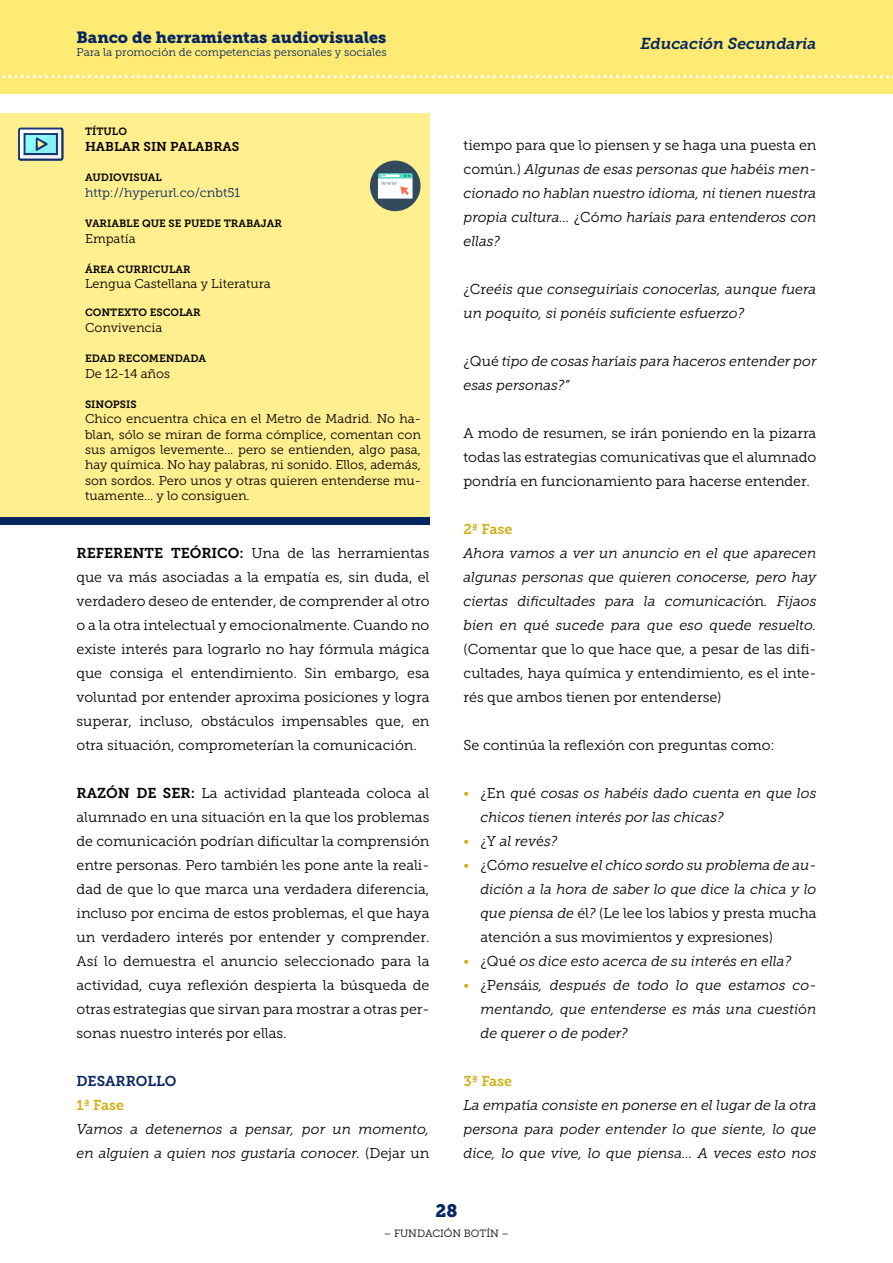
<style>
.page{position:relative;width:893px;height:1263px;background:#fff}
.page>*{position:absolute;margin:0;border:0;box-sizing:border-box;transform-origin:0 0}
.t1{font:18px "Museo Slab 900";color:#052661}
.t2{font:16.2px "Museo Slab 900";color:#052661}
.t3{font:italic 15.75px "Museo Slab 700";color:#052661}
.List_Paragraph{font:italic 14.25px/24px "Museo Slab 300";color:#000;text-align:justify}
.t4{font:14.25px/24px "Museo Slab 300";color:#000;text-align:justify}
.List_Paragraph-2{font:14.25px "Museo Slab 700";color:#d3b019}
.t5{font:14.25px "Museo Slab 700";color:#052661}
.t6{font:12.75px/15.3px "Museo Slab 300";color:#000;text-align:justify}
.t7{font:12.75px "Museo Slab 300";color:#052661}
.t8{font:12.75px "Museo Slab 700";color:#000}
.t9{font:11.25px "Museo Slab 300";color:#052661}
.t10{font:10.5px "Museo Slab 700";color:#000}
.t11{font:10.5px "Museo Slab 300";color:#000}
.s1{font-family:"Museo Slab 700"}
.s2{font-style:normal}
.s3{font-style:normal;color:#d3b019}
</style>
<div class="page">
<div style="left:0;top:0;width:893px;height:94px;background:#ffeb73"></div>
<svg style="left:2px;top:75px;width:891px;height:3px"></svg>
<div style="left:0;top:113px;width:429px;height:411px;background:#ffef8f"></div>
<div style="left:0;top:517px;width:429px;height:7px;background:#052661"></div>
<div style="left:370px;top:161px;width:51px;height:50px;background:#334a5e;border-radius:50%"></div>
<svg style="left:378px;top:173px;width:35px;height:26px"></svg>
<svg style="left:18px;top:128px;width:45px;height:33px"></svg>
<p class="t2" style="left:77px;top:28px;width:311px">Banco de herramientas audiovisuales</p>
<p class="t9" style="left:77px;top:46px;width:312px">Para la promoción de competencias personales y sociales</p>
<p class="t10" style="left:85px;top:126px;width:43px">TÍTULO</p>
<p class="t8" style="left:85px;top:139px;width:156px">HABLAR SIN PALABRAS</p>
<p class="t10" style="left:85px;top:172px;width:78px">AUDIOVISUAL</p>
<p class="t7" style="left:85px;top:185px;width:157px">http://hyperurl.co/cnbt51</p>
<p class="t10" style="left:85px;top:218px;width:198px">VARIABLE QUE SE PUEDE TRABAJAR</p>
<p class="t6" style="left:85px;top:231px;width:52px">Empatía</p>
<p class="t10" style="left:85px;top:264px;width:107px">ÁREA CURRICULAR</p>
<p class="t6" style="left:85px;top:276px;width:187px">Lengua Castellana y Literatura</p>
<p class="t10" style="left:85px;top:307px;width:117px">CONTEXTO ESCOLAR</p>
<p class="t6" style="left:85px;top:320px;width:79px">Convivencia</p>
<p class="t10" style="left:85px;top:353px;width:123px">EDAD RECOMENDADA</p>
<p class="t6" style="left:85px;top:366px;width:87px">De 12-14 años</p>
<p class="t10" style="left:85px;top:399px;width:53px">SINOPSIS</p>
<p class="t6" style="left:85px;top:411px;width:337px">Chico encuentra chica en el Metro de Madrid. No ha&shy;blan, sólo se miran de forma cómplice, comentan con sus amigos levemente… pero se entienden, algo pasa, hay química. No hay palabras, ni sonido. Ellos, además, son sordos. Pero unos y otras quieren entenderse mu&shy;tuamente… y lo consiguen.</p>
<p class="t4" style="left:77px;top:541px;width:354px"><span class="s1">REFERENTE TEÓRICO:</span> Una de las herramientas que va más asociadas a la empatía es, sin duda, el verdadero deseo de entender, de comprender al otro o a la otra intelectual y emocionalmente. Cuando no existe interés para lograrlo no hay fórmula mágica que consiga el entendimiento. Sin embargo, esa voluntad por entender aproxima posiciones y logra superar, incluso, obstáculos impensables que, en otra situación, comprometerían la comunicación.</p>
<p class="t4" style="left:77px;top:781px;width:354px"><span class="s1">RAZÓN DE SER:</span> La actividad planteada coloca al alumnado en una situación en la que los problemas de comunicación podrían dificultar la comprensión entre personas. Pero también les pone ante la reali&shy;dad de que lo que marca una verdadera diferencia, incluso por encima de estos problemas, el que haya un verdadero interés por entender y comprender.<br>Así lo demuestra el anuncio seleccionado para la actividad, cuya reflexión despierta la búsqueda de otras estrategias que sirvan para mostrar a otras per&shy;sonas nuestro interés por ellas.</p>
<p class="t5" style="left:77px;top:1073px;width:102px">DESARROLLO</p>
<p class="List_Paragraph-2" style="left:77px;top:1097px;width:49px">1ª Fase</p>
<p class="List_Paragraph" style="left:77px;top:1117px;width:354px">Vamos a detenernos a pensar, por un momento, en alguien a quien nos gustar<span class="s2">í</span>a conocer. <span class="s2">(Dejar un</span></p>
<p class="t3" style="left:640px;top:34px;width:177px">Educación Secundaria</p>
<p class="List_Paragraph" style="left:463px;top:133px;width:354px"><span class="s2">tiempo para que lo piensen y se haga una puesta en común.)</span> Algunas de esas personas que hab<span class="s2">éi</span>s men&shy;cionado no hablan nuestro idioma, ni tienen nuestra propia cultura… <span class="s2">¿Có</span>mo har<span class="s2">í</span>ais para entenderos con ellas?</p>
<p class="List_Paragraph" style="left:463px;top:277px;width:354px"><span class="s2">¿Cr</span>eéis que conseguir<span class="s2">í</span>ais conocerlas, aunque fuera un poquito, si pon<span class="s2">é</span>is suficiente esfuerzo?</p>
<p class="List_Paragraph" style="left:463px;top:349px;width:354px"><span class="s2">¿Qué</span> tipo de cosas har<span class="s2">í</span>ais para haceros entender por esas personas?”</p>
<p class="t4" style="left:463px;top:421px;width:354px">A modo de resumen, se irán poniendo en la pizarra todas las estrategias comunicativas que el alumnado pondría en funcionamiento para hacerse entender.</p>
<p class="List_Paragraph-2" style="left:463px;top:521px;width:50px">2ª Fase</p>
<p class="List_Paragraph" style="left:463px;top:541px;width:354px">Ahora vamos a ver un anuncio en el que aparecen algunas personas que quieren conocerse, pero hay ciertas dificultades para la comunicaci<span class="s2">ón</span>. Fijaos bien en qu<span class="s2">é</span> sucede para que eso quede resuelto. <span class="s2">(Comentar que lo que hace que, a pesar de las difi&shy;cultades, haya química y entendimiento, es el inte&shy;rés que ambos tienen por entenderse)</span></p>
<p class="t4" style="left:463px;top:733px;width:313px">Se continúa la reflexión con preguntas como:</p>
<p class="List_Paragraph" style="left:480px;top:781px;width:337px;text-indent:-17px"><span class="s3">•</span> <span class="s2">¿En</span> qu<span class="s2">é</span> cosas os habéis dado cuenta en que los chicos tienen inter<span class="s2">é</span>s por las chicas?</p>
<p class="List_Paragraph" style="left:463px;top:829px;width:95px"><span class="s3">•</span> <span class="s2">¿Y</span> al rev<span class="s2">é</span>s?</p>
<p class="List_Paragraph" style="left:480px;top:853px;width:337px;text-indent:-17px"><span class="s3">•</span> <span class="s2">¿Có</span>mo resuelve el chico sordo su problema de au&shy;dici<span class="s2">ó</span>n a la hora de saber lo que dice la chica y lo que piensa de <span class="s2">él</span>? <span class="s2">(Le lee los labios y presta mucha atención a sus movimientos y expresiones)</span></p>
<p class="List_Paragraph" style="left:463px;top:949px;width:329px"><span class="s3">•</span> <span class="s2">¿Qué</span> os dice esto acerca de su inter<span class="s2">é</span>s en ella?</p>
<p class="List_Paragraph" style="left:480px;top:973px;width:337px;text-indent:-17px"><span class="s3">•</span> <span class="s2">¿P</span>ens<span class="s2">ái</span>s, después de todo lo que estamos co&shy;mentando, que entenderse es m<span class="s2">á</span>s una cuesti<span class="s2">ó</span>n de querer o de poder?</p>
<p class="List_Paragraph-2" style="left:463px;top:1073px;width:50px">3ª Fase</p>
<p class="List_Paragraph" style="left:463px;top:1093px;width:354px">La empat<span class="s2">í</span>a consiste en ponerse en el lugar de la otra persona para poder entender lo que siente, lo que dice, lo que vive, lo que piensa… A veces esto nos</p>
<p class="t1" style="left:435px;top:1201px;width:23px">28</p>
<p class="t11" style="left:384px;top:1227px;width:127px">– FUNDACIÓN BOTÍN –</p>
</div>
